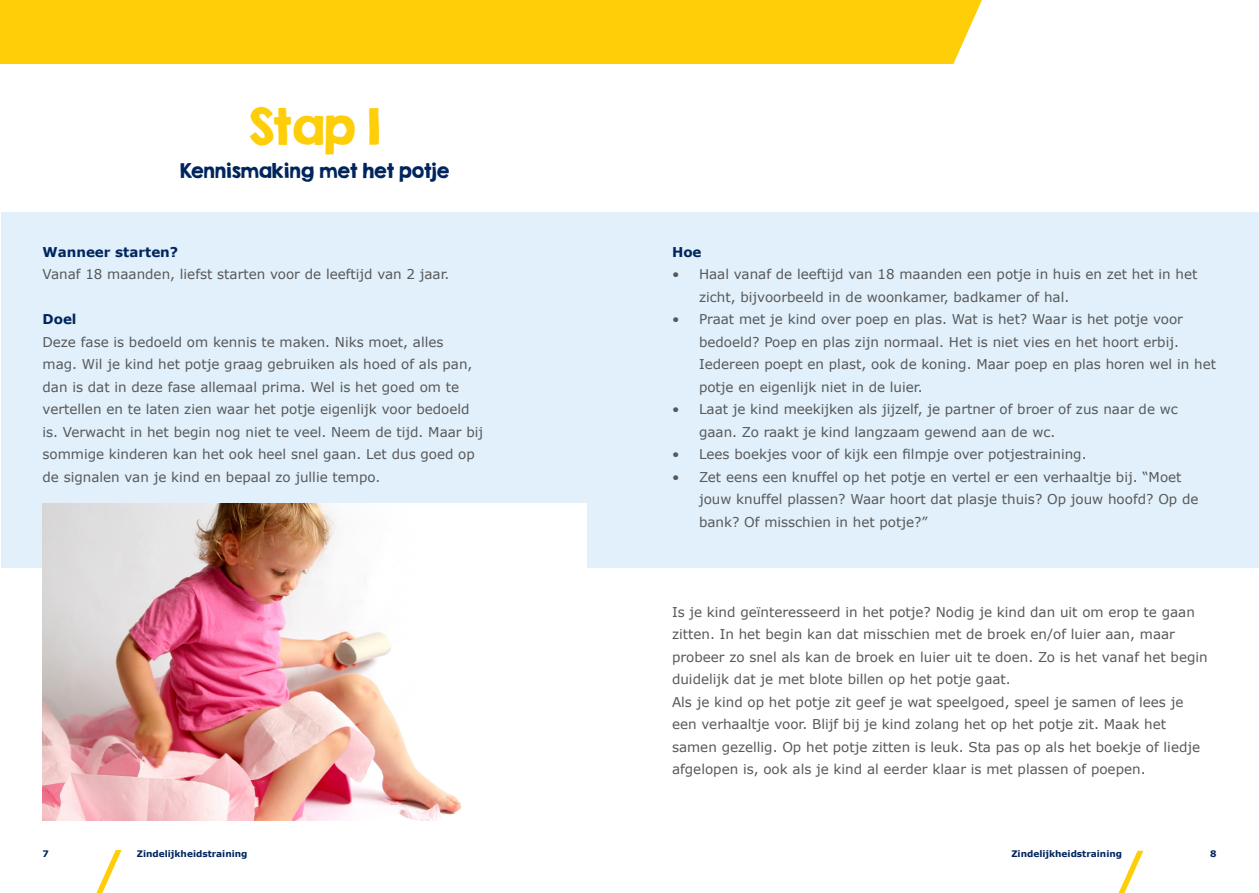
<style>
.page{position:relative;width:1259px;height:893px;background:#fff}
.page>*{position:absolute;margin:0;border:0;box-sizing:border-box;transform-origin:0 0}
.kopje{font:45px "KG Second Chances Solid";color:#fece08}
.kopje-2{font:18px "KG Second Chances Solid";color:#00255d}
.body{font:13.5px/22.5px "Verdana";color:#57585a}
.kopje-3{font:700 13.5px "Verdana";color:#00255d}
.t1{font:700 9px "Verdana";color:#00255d}
</style>
<div class="page">
<svg style="left:1118px;top:850px;width:26px;height:43px"></svg>
<svg style="left:96px;top:850px;width:26px;height:43px"></svg>
<div style="left:1px;top:212px;width:1257px;height:356px;background:#e1f0fa"></div>
<div style="left:0;top:0;width:981px;height:64px;background:#fece08"></div>
<img style="left:43px;top:503px;width:544px;height:318px">
<p class="kopje" style="left:250px;top:98px;width:132px">Stap 1</p>
<p class="kopje-2" style="left:180px;top:159px;width:271px">Kennismaking met het potje</p>
<p class="kopje-3" style="left:43px;top:243px;width:137px">Wanneer starten?</p>
<p class="body" style="left:43px;top:263px;width:408px">Vanaf 18 maanden, liefst starten voor de leeftijd van 2 jaar.</p>
<p class="kopje-3" style="left:43px;top:310px;width:36px">Doel</p>
<p class="body" style="left:43px;top:331px;width:442px">Deze fase is bedoeld om kennis te maken. Niks moet, alles<br>mag. Wil je kind het potje graag gebruiken als hoed of als pan, dan is dat in deze fase allemaal prima. Wel is het goed om te vertellen en te laten zien waar het potje eigenlijk voor bedoeld is. Verwacht in het begin nog niet te veel. Neem de tijd. Maar bij sommige kinderen kan het ook heel snel gaan. Let dus goed op de signalen van je kind en bepaal zo jullie tempo.</p>
<p class="kopje-3" style="left:672px;top:243px;width:31px">Hoe</p>
<p class="body" style="left:699px;top:263px;width:500px;text-indent:-27px">• Haal vanaf de leeftijd van 18 maanden een potje in huis en zet het in het zicht, bijvoorbeeld in de woonkamer, badkamer of hal.</p>
<p class="body" style="left:699px;top:308px;width:518px;text-indent:-27px">• Praat met je kind over poep en plas. Wat is het? Waar is het potje voor bedoeld? Poep en plas zijn normaal. Het is niet vies en het hoort erbij.<br>Iedereen poept en plast, ook de koning. Maar poep en plas horen wel in het potje en eigenlijk niet in de luier.</p>
<p class="body" style="left:699px;top:398px;width:480px;text-indent:-27px">• Laat je kind meekijken als jijzelf, je partner of broer of zus naar de wc gaan. Zo raakt je kind langzaam gewend aan de wc.</p>
<p class="body" style="left:672px;top:443px;width:416px">• Lees boekjes voor of kijk een filmpje over potjestraining.</p>
<p class="body" style="left:699px;top:466px;width:501px;text-indent:-27px">• Zet eens een knuffel op het potje en vertel er een verhaaltje bij. “Moet jouw knuffel plassen? Waar hoort dat plasje thuis? Op jouw hoofd? Op de bank? Of misschien in het potje?”</p>
<p class="body" style="left:672px;top:601px;width:537px">Is je kind geïnteresseerd in het potje? Nodig je kind dan uit om erop te gaan zitten. In het begin kan dat misschien met de broek en/of luier aan, maar probeer zo snel als kan de broek en luier uit te doen. Zo is het vanaf het begin duidelijk dat je met blote billen op het potje gaat.</p>
<p class="body" style="left:672px;top:691px;width:529px">Als je kind op het potje zit geef je wat speelgoed, speel je samen of lees je een verhaaltje voor. Blijf bij je kind zolang het op het potje zit. Maak het samen gezellig. Op het potje zitten is leuk. Sta pas op als het boekje of liedje afgelopen is, ook als je kind al eerder klaar is met plassen of poepen.</p>
<p class="t1" style="left:43px;top:848px;width:8px">7</p>
<p class="t1" style="left:137px;top:848px;width:112px">Zindelijkheidstraining</p>
<p class="t1" style="left:1011px;top:848px;width:112px">Zindelijkheidstraining</p>
<p class="t1" style="left:1210px;top:848px;width:8px">8</p>
</div>
